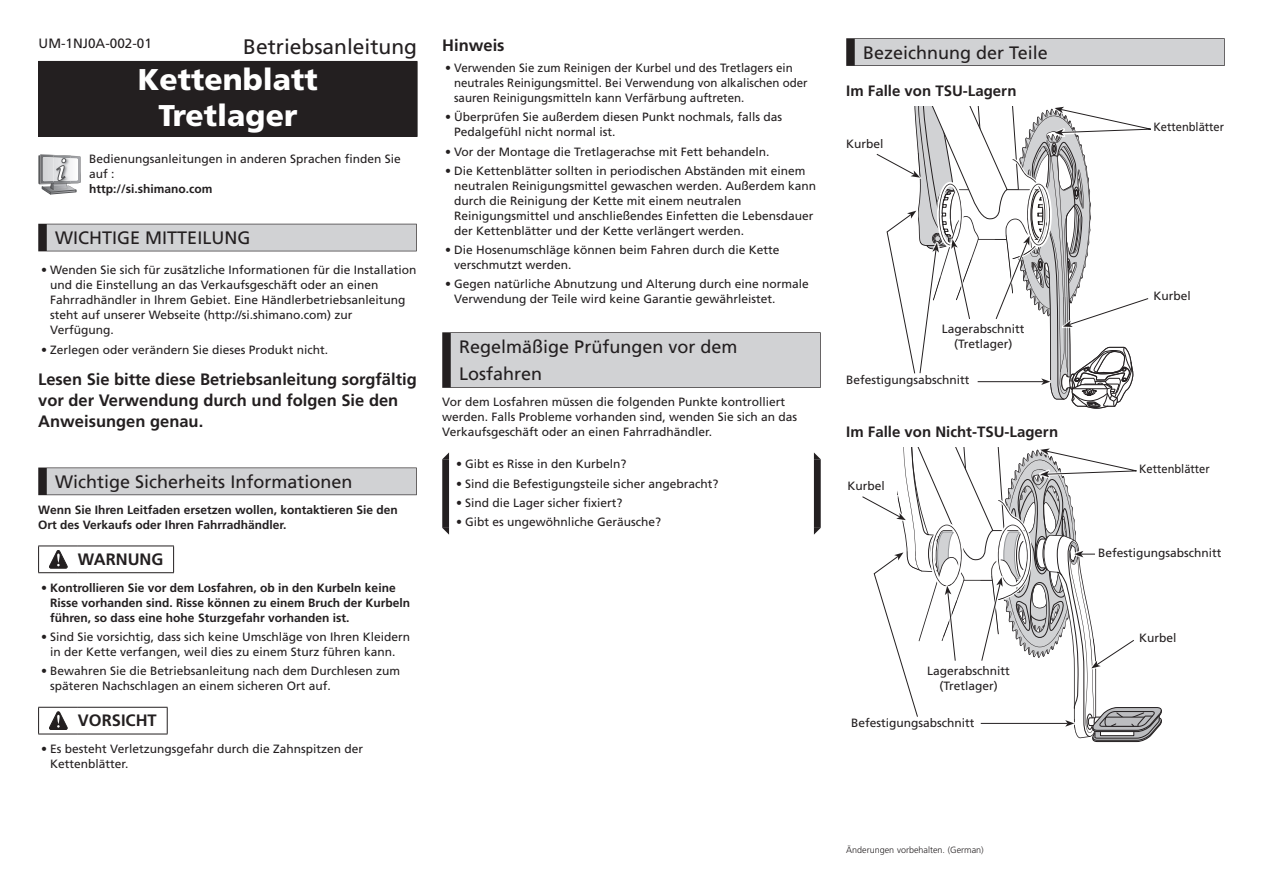
<style>
.page{position:relative;width:1263px;height:893px;background:#fff}
.page>*{position:absolute;margin:0;border:0;box-sizing:border-box;transform-origin:0 0}
.t1{font:900 30px/36px "Frutiger LT Pro";color:#fff;text-align:center}
.t2{font:21px "Frutiger LT Pro";color:#231f20}
.t3{font:18px/27px "Frutiger LT Pro";color:#231f20}
.t4{font:700 16.5px/21px "Frutiger LT Pro";color:#231f20}
.t5{font:700 15px "Frutiger LT Pro";color:#231f20}
.t6{font:13.5px "Frutiger LT Pro";color:#231f20}
.t7{font:12px/15px "Frutiger LT Pro";color:#231f20}
.t8{font:700 12px/15px "Frutiger LT Pro";color:#231f20}
.t9{font:12px/15px "Frutiger LT Pro";color:#231f20;scale:.96 1}
.t10{font:12px "Frutiger LT Pro";color:#231f20;scale:.93 1}
.t11{font:300 9px "Frutiger LT Pro";color:#231f20}
.s1{font-weight:300}
</style>
<div class="page">
<div style="left:38px;top:224px;width:379px;height:27px;background:#231f20"></div>
<div style="left:47px;top:224px;width:369px;height:27px;background:#d1d2d4"></div>
<div style="left:38px;top:467px;width:379px;height:28px;background:#231f20"></div>
<div style="left:47px;top:468px;width:369px;height:26px;background:#d1d2d4"></div>
<div style="left:39px;top:61px;width:378px;height:75px;background:#231f20"></div>
<hr style="left:38px;top:61px;width:198px;height:1px;background:#231f20">
<hr style="left:38px;top:62px;width:1px;height:74px;background:#231f20">
<hr style="left:417px;top:62px;width:1px;height:74px;background:#231f20">
<hr style="left:38px;top:136px;width:198px;height:1px;background:#231f20">
<hr style="left:236px;top:136px;width:181px;height:1px;background:#231f20">
<svg style="left:38px;top:154px;width:43px;height:40px"></svg>
<hr style="left:38px;top:546px;width:40px;height:1px;background:#231f20">
<svg style="left:38px;top:546px;width:1px;height:26px"></svg>
<hr style="left:78px;top:546px;width:96px;height:1px;background:#231f20">
<svg style="left:173px;top:546px;width:1px;height:26px"></svg>
<hr style="left:38px;top:572px;width:40px;height:1px;background:#231f20">
<hr style="left:78px;top:572px;width:96px;height:1px;background:#231f20">
<svg style="left:49px;top:550px;width:18px;height:18px"></svg>
<hr style="left:38px;top:707px;width:40px;height:1px;background:#231f20">
<svg style="left:38px;top:708px;width:1px;height:26px"></svg>
<hr style="left:78px;top:707px;width:90px;height:1px;background:#231f20">
<svg style="left:167px;top:708px;width:1px;height:26px"></svg>
<hr style="left:38px;top:734px;width:40px;height:1px;background:#231f20">
<hr style="left:78px;top:734px;width:90px;height:1px;background:#231f20">
<svg style="left:49px;top:711px;width:18px;height:19px"></svg>
<div style="left:442px;top:332px;width:379px;height:56px;background:#231f20"></div>
<div style="left:451px;top:333px;width:369px;height:54px;background:#d1d2d4"></div>
<svg style="left:442px;top:452px;width:379px;height:83px"></svg>
<div style="left:846px;top:38px;width:379px;height:28px;background:#231f20"></div>
<div style="left:855px;top:39px;width:369px;height:26px;background:#d1d2d4"></div>
<svg style="left:876px;top:107px;width:275px;height:302px"></svg>
<svg style="left:862px;top:448px;width:300px;height:294px"></svg>
<p class="t6" style="left:39px;top:36px;width:115px">UM-1NJ0A-002-01</p>
<h2 class="t2" style="left:243px;top:34px;width:175px">Betriebsanleitung</h2>
<h1 class="t1" style="left:138px;top:61px;width:181px">Kettenblatt<br>Tretlager</h1>
<p class="t7" style="left:89px;top:151px;width:313px">Bedienungsanleitungen in anderen Sprachen finden Sie auf :</p>
<p class="t8" style="left:89px;top:181px;width:125px">http://si.shimano.com</p>
<h3 class="t3" style="left:55px;top:224px;width:197px">WICHTIGE MITTEILUNG</h3>
<p class="t7" style="left:50px;top:263px;width:368px;text-indent:-9px"><span class="s1">•</span> Wenden Sie sich für zusätzliche Informationen für die Installation und die Einstellung an das Verkaufsgeschäft oder an einen Fahrradhändler in Ihrem Gebiet. Eine Händlerbetriebsanleitung steht auf unserer Webseite (http://si.shimano.com) zur Verfügung.</p>
<p class="t7" style="left:41px;top:342px;width:289px"><span class="s1">•</span> Zerlegen oder verändern Sie dieses Produkt nicht.</p>
<h3 class="t4" style="left:38px;top:369px;width:380px">Lesen Sie bitte diese Betriebsanleitung sorgfältig vor der Verwendung durch und folgen Sie den<br>Anweisungen genau.</h3>
<h3 class="t3" style="left:55px;top:468px;width:299px">Wichtige Sicherheits Informationen</h3>
<p class="t8" style="left:38px;top:502px;width:361px">Wenn Sie Ihren Leitfaden ersetzen wollen, kontaktieren Sie den<br>Ort des Verkaufs oder Ihren Fahrradhändler.</p>
<h3 class="t4" style="left:78px;top:549px;width:87px">WARNUNG</h3>
<p class="t8" style="left:50px;top:580px;width:362px;text-indent:-9px"><span class="s1">•</span> Kontrollieren Sie vor dem Losfahren, ob in den Kurbeln keine<br>Risse vorhanden sind. Risse können zu einem Bruch der Kurbeln führen, so dass eine hohe Sturzgefahr vorhanden ist.</p>
<p class="t7" style="left:41px;top:629px;width:371px;text-align:center">• Sind Sie vorsichtig, dass sich keine Umschläge von Ihren Kleidern in der Kette verfangen, weil dies zu einem Sturz führen kann.</p>
<p class="t7" style="left:50px;top:664px;width:352px;text-indent:-9px"><span class="s1">•</span> Bewahren Sie die Betriebsanleitung nach dem Durchlesen zum späteren Nachschlagen an einem sicheren Ort auf.</p>
<h3 class="t4" style="left:78px;top:710px;width:80px">VORSICHT</h3>
<p class="t7" style="left:50px;top:741px;width:314px;text-indent:-9px"><span class="s1">•</span> Es besteht Verletzungsgefahr durch die Zahnspitzen der<br>Kettenblätter.</p>
<h3 class="t4" style="left:442px;top:34px;width:64px">Hinweis</h3>
<p class="t9" style="left:454px;top:60px;width:370px;text-indent:-9px"><span class="s1">•</span> Verwenden Sie zum Reinigen der Kurbel und des Tretlagers ein neutrales Reinigungsmittel. Bei Verwendung von alkalischen oder sauren Reinigungsmitteln kann Verfärbung auftreten.</p>
<p class="t7" style="left:454px;top:110px;width:330px;text-indent:-9px"><span class="s1">•</span> Überprüfen Sie außerdem diesen Punkt nochmals, falls das<br>Pedalgefühl nicht normal ist.</p>
<p class="t7" style="left:445px;top:144px;width:326px"><span class="s1">•</span> Vor der Montage die Tretlagerachse mit Fett behandeln.</p>
<p class="t7" style="left:454px;top:163px;width:364px;text-indent:-9px"><span class="s1">•</span> Die Kettenblätter sollten in periodischen Abständen mit einem neutralen Reinigungsmittel gewaschen werden. Außerdem kann durch die Reinigung der Kette mit einem neutralen Reinigungsmittel und anschließendes Einfetten die Lebensdauer der Kettenblätter und der Kette verlängert werden.</p>
<p class="t7" style="left:454px;top:242px;width:327px;text-indent:-9px"><span class="s1">•</span> Die Hosenumschläge können beim Fahren durch die Kette verschmutzt werden.</p>
<p class="t7" style="left:454px;top:277px;width:356px;text-indent:-9px"><span class="s1">•</span> Gegen natürliche Abnutzung und Alterung durch eine normale<br>Verwendung der Teile wird keine Garantie gewährleistet.</p>
<h3 class="t3" style="left:459px;top:334px;width:280px">Regelmäßige Prüfungen vor dem<br>Losfahren</h3>
<p class="t7" style="left:442px;top:395px;width:356px">Vor dem Losfahren müssen die folgenden Punkte kontrolliert werden. Falls Probleme vorhanden sind, wenden Sie sich an das<br>Verkaufsgeschäft oder an einen Fahrradhändler.</p>
<p class="t7" style="left:456px;top:457px;width:172px"><span class="s1">•</span> Gibt es Risse in den Kurbeln?</p>
<p class="t7" style="left:456px;top:476px;width:264px"><span class="s1">•</span> Sind die Befestigungsteile sicher angebracht?</p>
<p class="t7" style="left:456px;top:495px;width:168px"><span class="s1">•</span> Sind die Lager sicher fixiert?</p>
<p class="t7" style="left:456px;top:514px;width:206px"><span class="s1">•</span> Gibt es ungewöhnliche Geräusche?</p>
<h3 class="t3" style="left:863px;top:39px;width:186px">Bezeichnung der Teile</h3>
<p class="t5" style="left:846px;top:82px;width:172px">Im Falle von TSU-Lagern</p>
<p class="t7" style="left:846px;top:136px;width:39px">Kurbel</p>
<p class="t7" style="left:942px;top:321px;width:84px;text-align:center">Lagerabschnitt (Tretlager)</p>
<p class="t7" style="left:846px;top:373px;width:125px">Befestigungsabschnitt</p>
<p class="t5" style="left:846px;top:423px;width:213px">Im Falle von Nicht-TSU-Lagern</p>
<p class="t7" style="left:847px;top:478px;width:39px">Kurbel</p>
<p class="t7" style="left:927px;top:663px;width:84px;text-align:center">Lagerabschnitt (Tretlager)</p>
<p class="t7" style="left:851px;top:715px;width:125px">Befestigungsabschnitt</p>
<p class="t11" style="left:846px;top:845px;width:139px">Änderungen vorbehalten. (German)</p>
<p class="t10" style="left:1153px;top:120px;width:78px">Kettenblätter</p>
<p class="t7" style="left:1153px;top:289px;width:39px">Kurbel</p>
<p class="t10" style="left:1139px;top:462px;width:78px">Kettenblätter</p>
<p class="t7" style="left:1098px;top:545px;width:125px">Befestigungsabschnitt</p>
<p class="t7" style="left:1139px;top:630px;width:39px">Kurbel</p>
</div>
